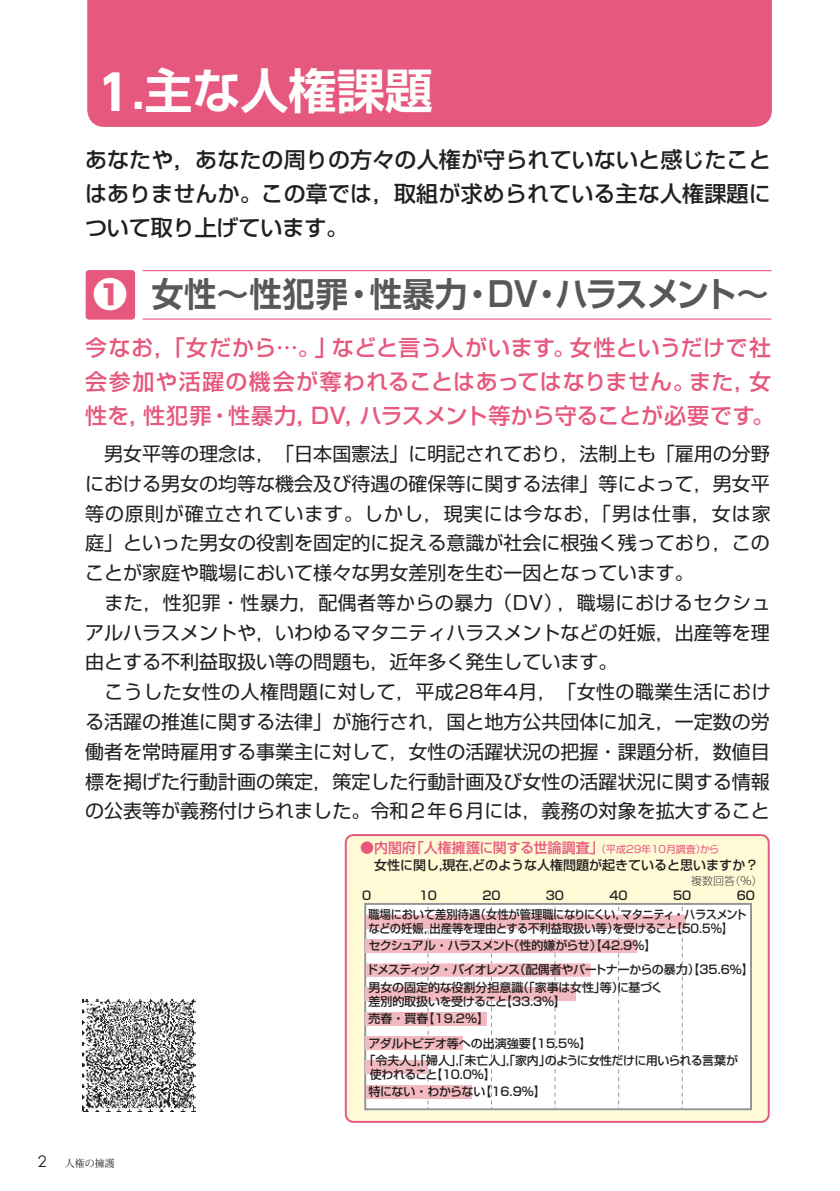
<style>
.page{position:relative;width:840px;height:1191px;background:#fff}
.page>*{position:absolute;margin:0;border:0;box-sizing:border-box;transform-origin:0 0}
.t1{font:700 48px "Shin Go Pro De";color:#fff}
.t2{font:700 34px "Shin Go Pro De";letter-spacing:-.01em;color:#57585a;scale:.95 1}
.t3{font:500 22px/34px "Shin Go Pro";letter-spacing:.02em;color:#e6587d}
.t4{font:500 22px/34px "Shin Go Pro";letter-spacing:.005em;color:#231f20;text-align:justify}
.t5{font:19px/29.8px "Shin Go Pro";color:#231f20}
.t6{font:500 14px "Shin Go Pro";color:#e6587d}
.t7{font:500 13px "Shin Go Pro";color:#231f20}
.t8{font:500 12px/14.4px "Shin Go Pro";letter-spacing:-.025em;color:#231f20}
.t9{font:500 12px/14.4px "Shin Go Pro";letter-spacing:-.025em;color:#231f20;scale:.94 1}
.t10{font:500 12px "Shin Go Pro";letter-spacing:-.05em;color:#231f20}
.t11{font:500 12px/24.2px "Shin Go Pro";color:#231f20}
.t12{font:500 12px "Shin Go Pro";letter-spacing:-.06em;color:#231f20}
.t13{font:300 expanded 11px "Shin Go Pro";color:#231f20}
.t14{font:10px "Koz Min Pr 6 N";color:#231f20}
.s1{font-family:"UD Shin Go Pro"}
.s2{font-family:"Hira Kaku Std W8";font-weight:400;color:#fff}
.s3{font-weight:400;font-size:10px}
.s4{font-family:"Century Gothic";font-size:16px}
</style>
<div class="page">
<div style="left:345px;top:835px;width:423px;height:286px;background:#fffbd6;border-radius:7px"></div>
<div style="left:344px;top:834px;width:425px;height:288px;border:2px solid #e6587d;border-radius:7px"></div>
<div style="left:365px;top:904px;width:385px;height:205px;background:#fff"></div>
<div style="left:364px;top:903px;width:387px;height:207px;border:2px solid #939598"></div>
<svg style="left:427px;top:903px;width:1px;height:205px"></svg>
<svg style="left:618px;top:903px;width:1px;height:205px"></svg>
<svg style="left:554px;top:903px;width:1px;height:205px"></svg>
<svg style="left:681px;top:903px;width:1px;height:205px"></svg>
<div style="left:365px;top:915px;width:320px;height:13px;background:#f3b9c0"></div>
<div style="left:365px;top:963px;width:225px;height:13px;background:#f3b9c0"></div>
<div style="left:365px;top:939px;width:271px;height:13px;background:#f3b9c0"></div>
<div style="left:365px;top:987px;width:210px;height:14px;background:#f3b9c0"></div>
<div style="left:365px;top:1012px;width:121px;height:13px;background:#f3b9c0"></div>
<div style="left:365px;top:1036px;width:98px;height:13px;background:#f3b9c0"></div>
<div style="left:365px;top:1060px;width:63px;height:14px;background:#f3b9c0"></div>
<div style="left:365px;top:1085px;width:106px;height:13px;background:#f3b9c0"></div>
<div style="left:87px;top:0;width:684px;height:127px;background:#e6587d"></div>
<div style="left:86px;top:270px;width:49px;height:50px;background:#e6587d;border-radius:3px"></div>
<hr style="left:143px;top:270px;width:628px;height:1px;background:#e6587d">
<hr style="left:143px;top:318px;width:628px;height:2px;background:#e6587d">
<img style="left:82px;top:999px;width:114px;height:112px">
<h1 class="t1" style="left:98px;top:51px;width:335px"><span class="s1">1</span>.主な人権課題</h1>
<p class="t4" style="left:85px;top:140px;width:687px">あなたや，あなたの周りの方々の人権が守られていないと感じたことはありませんか。この章では，取組が求められている主な人権課題について取り上げています。</p>
<h2 class="t2" style="left:93px;top:266px;width:712px"><span class="s2">❶</span> 女性～性犯罪・性暴力・DV・ハラスメント～</h2>
<p class="t3" style="left:85px;top:328px;width:690px">今なお，「女だから…。」などと言う人がいます。女性というだけで社会参加や活躍の機会が奪われることはあってはなりません。また，女性を，性犯罪・性暴力，DV，ハラスメント等から守ることが必要です。</p>
<p class="t5" style="left:85px;top:436px;width:686px">　男女平等の理念は，「日本国憲法」に明記されており，法制上も「雇用の分野における男女の均等な機会及び待遇の確保等に関する法律」等によって，男女平等の原則が確立されています。しかし，現実には今なお，「男は仕事，女は家庭」といった男女の役割を固定的に捉える意識が社会に根強く残っており，このことが家庭や職場において様々な男女差別を生む一因となっています。<br>　また，性犯罪・性暴力，配偶者等からの暴力（DV），職場におけるセクシュアルハラスメントや，いわゆるマタニティハラスメントなどの妊娠，出産等を理由とする不利益取扱い等の問題も，近年多く発生しています。<br>　こうした女性の人権問題に対して，平成28年4月，「女性の職業生活における活躍の推進に関する法律」が施行され，国と地方公共団体に加え，一定数の労働者を常時雇用する事業主に対して，女性の活躍状況の把握・課題分析，数値目標を掲げた行動計画の策定，策定した行動計画及び女性の活躍状況に関する情報の公表等が義務付けられました。令和２年６月には，義務の対象を拡大すること</p>
<p class="t6" style="left:360px;top:836px;width:360px">●内閣府「人権擁護に関する世論調査」<span class="s3">（平成29年10月調査）から</span></p>
<p class="t8" style="left:362px;top:886px;width:11px">0</p>
<p class="t8" style="left:419px;top:886px;width:19px">10</p>
<p class="t8" style="left:482px;top:886px;width:20px">20</p>
<p class="t8" style="left:545px;top:886px;width:20px">30</p>
<p class="t8" style="left:609px;top:886px;width:20px">40</p>
<p class="t8" style="left:672px;top:886px;width:20px">50</p>
<p class="t8" style="left:736px;top:886px;width:20px">60</p>
<p class="t7" style="left:374px;top:854px;width:385px">女性に関し,現在,どのような人権問題が起きていると思いますか？</p>
<p class="t13" style="left:690px;top:871px;width:73px">複数回答（％）</p>
<p class="t14" style="left:38px;top:1157px;width:78px"><span class="s4">2</span> 人権の擁護</p>
<p class="t9" style="left:368px;top:906px;width:403px">職場において差別待遇（女性が管理職になりにくい，マタニティ・ハラスメントなどの妊娠，出産等を理由とする不利益取扱い等）を受けること【50.5％】</p>
<p class="t10" style="left:366px;top:959px;width:389px">ドメスティック・バイオレンス（配偶者やパートナーからの暴力）【35.6％】</p>
<p class="t11" style="left:368px;top:1005px;width:224px">売春・買春【19.2％】<br>アダルトビデオ等への出演強要【15.5％】</p>
<p class="t8" style="left:368px;top:1083px;width:179px">特にない・わからない【16.9％】</p>
<p class="t12" style="left:368px;top:936px;width:289px">セクシュアル・ハラスメント（性的嫌がらせ）【42.9％】</p>
<p class="t8" style="left:368px;top:978px;width:295px">男女の固定的な役割分担意識（「家事は女性」等）に基づく差別的取扱いを受けること【33.3％】</p>
<p class="t8" style="left:369px;top:1051px;width:369px;text-indent:-6px">「令夫人」,「婦人」,「未亡人」,「家内」のように女性だけに用いられる言葉が使われること【10.0％】</p>
</div>
